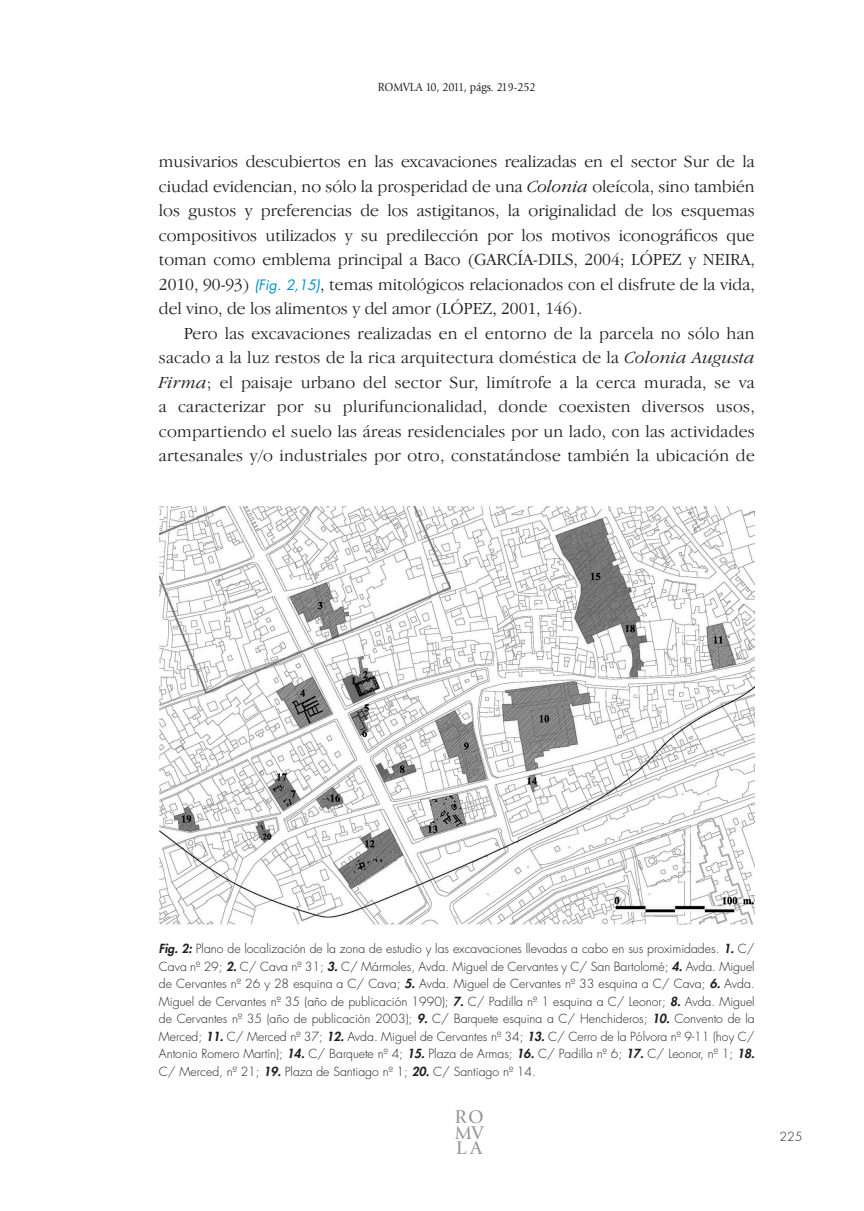
<style>
.page{position:relative;width:864px;height:1211px;background:#fff}
.page>*{position:absolute;margin:0;border:0;box-sizing:border-box;transform-origin:0 0}
.t1{font:19.25px/15.8px "Giovanni";color:#939598;text-align:justify}
.Texto_Romula{font:300 17.5px/24.5px "Garamond IT Cby BT";letter-spacing:.015em;color:#231f20;text-align:justify}
.Pie_foto{font:300 12.25px/17.5px "Futura";color:#231f20;text-align:justify}
.t2{font:12.25px "Giovanni";color:#231f20;scale:.9 1}
.s1{font-style:italic}
.s2{font-family:"Futura";font-weight:400;font-style:italic;font-size:14px;color:#0092c8}
.s3{font-weight:800;font-style:italic}
</style>
<div class="page">
<img style="left:159px;top:506px;width:595px;height:419px">
<p class="t2" style="left:378px;top:80px;width:177px">ROMVLA 10, 2011, págs. 219-252</p>
<p class="Texto_Romula" style="left:159px;top:149px;width:597px">musivarios descubiertos en las excavaciones realizadas en el sector Sur de la ciudad evidencian, no sólo la prosperidad de una <span class="s1">Colonia</span> oleícola, sino también los gustos y preferencias de los astigitanos, la originalidad de los esquemas compositivos utilizados y su predilección por los motivos iconográficos que toman como emblema principal a Baco (GARCÍA-DILS, 2004; LÓPEZ y NEIRA, 2010, 90-93) <span class="s2">(Fig. 2,15)</span>, temas mitológicos relacionados con el disfrute de la vida, del vino, de los alimentos y del amor (LÓPEZ, 2001, 146).</p>
<p class="Texto_Romula" style="left:159px;top:321px;width:597px;text-indent:25px">Pero las excavaciones realizadas en el entorno de la parcela no sólo han sacado a la luz restos de la rica arquitectura doméstica de la <span class="s1">Colonia Augusta Firma</span>; el paisaje urbano del sector Sur, limítrofe a la cerca murada, se va a caracterizar por su plurifuncionalidad, donde coexisten diversos usos, compartiendo el suelo las áreas residenciales por un lado, con las actividades artesanales y/o industriales por otro, constatándose también la ubicación de</p>
<p class="Pie_foto" style="left:159px;top:940px;width:597px"><span class="s3">Fig. 2:</span> Plano de localización de la zona de estudio y las excavaciones llevadas a cabo en sus proximidades. <span class="s3">1.</span> C/ Cava nº 29; <span class="s3">2.</span> C/ Cava nº 31; <span class="s3">3.</span> C/ Mármoles, Avda. Miguel de Cervantes y C/ San Bartolomé; <span class="s3">4.</span> Avda. Miguel de Cervantes nº 26 y 28 esquina a C/ Cava; <span class="s3">5.</span> Avda. Miguel de Cervantes nº 33 esquina a C/ Cava; <span class="s3">6.</span> Avda.<br>Miguel de Cervantes nº 35 (año de publicación 1990); <span class="s3">7.</span> C/ Padilla nº 1 esquina a C/ Leonor; <span class="s3">8.</span> Avda. Miguel de Cervantes nº 35 (año de publicación 2003); <span class="s3">9.</span> C/ Barquete esquina a C/ Henchideros; <span class="s3">10.</span> Convento de la Merced; <span class="s3">11.</span> C/ Merced nº 37; <span class="s3">12.</span> Avda. Miguel de Cervantes nº 34; <span class="s3">13.</span> C/ Cerro de la Pólvora nº 9-11 (hoy C/ Antonio Romero Martín); <span class="s3">14.</span> C/ Barquete nº 4; <span class="s3">15.</span> Plaza de Armas; <span class="s3">16.</span> C/ Padilla nº 6; <span class="s3">17.</span> C/ Leonor, nº 1; <span class="s3">18.<br></span>C/ Merced, nº 21; <span class="s3">19.</span> Plaza de Santiago nº 1; <span class="s3">20.</span> C/ Santiago nº 14.</p>
<p class="t1" style="left:454px;top:1108px;width:31px">RO MV LA</p>
<p class="Pie_foto" style="left:779px;top:1127px;width:24px">225</p>
</div>
